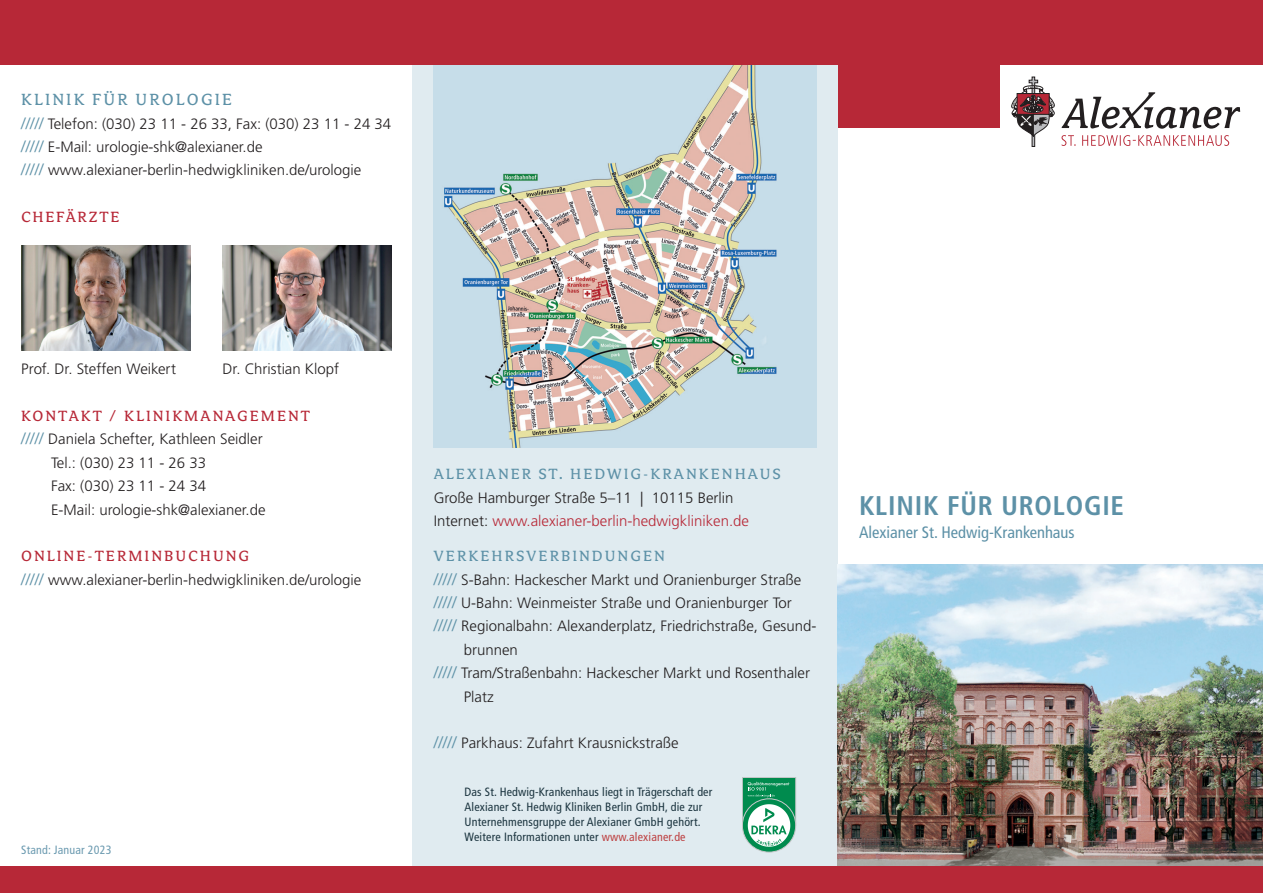
<style>
.page{position:relative;width:1263px;height:893px;background:#fff}
.page>*{position:absolute;margin:0;border:0;box-sizing:border-box;transform-origin:0 0}
.t1{font:700 condensed 27px "Frutiger LT Std";letter-spacing:.03em;color:#5d91a7}
.t2{font:18px "Avance";letter-spacing:.12em;color:#5d91a7}
.t3{font:16.5px "Avance";letter-spacing:.12em;color:#5d91a7}
.t4{font:16.5px "Avance";letter-spacing:.12em;color:#b72837}
.t5{font:condensed 16.5px "Frutiger LT Std";color:#5d91a7}
.t6{font:16.5px "Avance";letter-spacing:.1em;color:#b72837}
.t7{font:300 15px/23.4px "Frutiger LT Std";color:#231f20}
.t8{font:condensed 12px/15px "Frutiger LT Std";letter-spacing:.015em;color:#1b343f}
.t9{font:condensed 12px "Frutiger LT Std";letter-spacing:.015em;color:#6b9ab0}
.s1{font-size:16.2px;color:#5d91a7}
.s2{color:#b72837}
.s3{font-size:16.5px;color:#5d91a7}
.s4{color:#bd4041}
</style>
<div class="page">
<div style="left:412px;top:1px;width:426px;height:891px;background:#e0ebf0"></div>
<img style="left:434px;top:65px;width:382px;height:383px">
<svg style="left:1061px;top:92px;width:179px;height:37px"></svg>
<svg style="left:1061px;top:135px;width:168px;height:11px"></svg>
<svg style="left:1011px;top:77px;width:43px;height:70px"></svg>
<svg style="left:742px;top:799px;width:54px;height:53px"></svg>
<svg style="left:742px;top:777px;width:54px;height:70px"></svg>
<div style="left:838px;top:0;width:161px;height:128px;background:#b72837"></div>
<div style="left:0;top:0;width:1263px;height:65px;background:#b72837"></div>
<img style="left:838px;top:565px;width:425px;height:301px">
<img style="left:21px;top:246px;width:169px;height:105px">
<img style="left:222px;top:246px;width:169px;height:105px">
<div style="left:0;top:866px;width:1263px;height:27px;background:#b72837"></div>
<p class="t2" style="left:21px;top:90px;width:212px">KLINIK FÜR UROLOGIE</p>
<p class="t7" style="left:21px;top:112px;width:371px"><span class="s1">/////</span> Telefon: (030) 23 11 - 26 33, Fax: (030) 23 11 - 24 34 <span class="s1">/////</span> E-Mail: urologie-shk@alexianer.de<br><span class="s1">/////</span> www.alexianer-berlin-hedwigkliniken.de/urologie</p>
<p class="t6" style="left:21px;top:208px;width:100px">CHEFÄRZTE</p>
<p class="t7" style="left:222px;top:358px;width:118px">Dr. Christian Klopf</p>
<p class="t7" style="left:21px;top:358px;width:156px">Prof. Dr. Steffen Weikert</p>
<p class="t4" style="left:21px;top:407px;width:290px">KONTAKT / KLINIKMANAGEMENT</p>
<p class="t7" style="left:51px;top:428px;width:216px;text-indent:-30px"><span class="s1">/////</span> Daniela Schefter, Kathleen Seidler<br>Tel.: (030) 23 11 - 26 33<br>Fax: (030) 23 11 - 24 34<br>E-Mail: urologie-shk@alexianer.de</p>
<p class="t4" style="left:21px;top:547px;width:229px">ONLINE-TERMINBUCHUNG</p>
<p class="t7" style="left:21px;top:568px;width:342px"><span class="s1">/////</span> www.alexianer-berlin-hedwigkliniken.de/urologie</p>
<p class="t9" style="left:21px;top:842px;width:92px">Stand: Januar 2023</p>
<p class="t3" style="left:434px;top:466px;width:349px">ALEXIANER ST. HEDWIG-KRANKENHAUS</p>
<p class="t7" style="left:434px;top:486px;width:317px">Große Hamburger Straße 5–11 | 10115 Berlin<br>Internet: <span class="s2">www.alexianer-berlin-hedwigkliniken.de</span></p>
<p class="t3" style="left:434px;top:547px;width:233px">VERKEHRSVERBINDUNGEN</p>
<p class="t7" style="left:434px;top:568px;width:369px"><span class="s3">/////</span> S-Bahn: Hackescher Markt und Oranienburger Straße</p>
<p class="t7" style="left:434px;top:591px;width:360px"><span class="s3">/////</span> U-Bahn: Weinmeister Straße und Oranienburger Tor</p>
<p class="t7" style="left:434px;top:615px;width:384px"><span class="s3">/////</span> Regionalbahn: Alexanderplatz, Friedrichstraße, Gesund-</p>
<p class="t7" style="left:464px;top:638px;width:56px">brunnen</p>
<p class="t7" style="left:434px;top:662px;width:378px"><span class="s3">/////</span> Tram/Straßenbahn: Hackescher Markt und Rosenthaler</p>
<p class="t7" style="left:464px;top:685px;width:31px">Platz</p>
<p class="t7" style="left:434px;top:732px;width:247px"><span class="s3">/////</span> Parkhaus: Zufahrt Krausnickstraße</p>
<p class="t8" style="left:465px;top:784px;width:249px">Das St. Hedwig-Krankenhaus liegt in Trägerschaft der Alexianer St. Hedwig Kliniken Berlin GmbH, die zur Unternehmensgruppe der Alexianer GmbH gehört.<br>Weitere Informationen unter <span class="s4">www.alexianer.de</span></p>
<h1 class="t1" style="left:859px;top:489px;width:267px">KLINIK FÜR UROLOGIE</h1>
<p class="t5" style="left:859px;top:523px;width:217px">Alexianer St. Hedwig-Krankenhaus</p>
</div>
